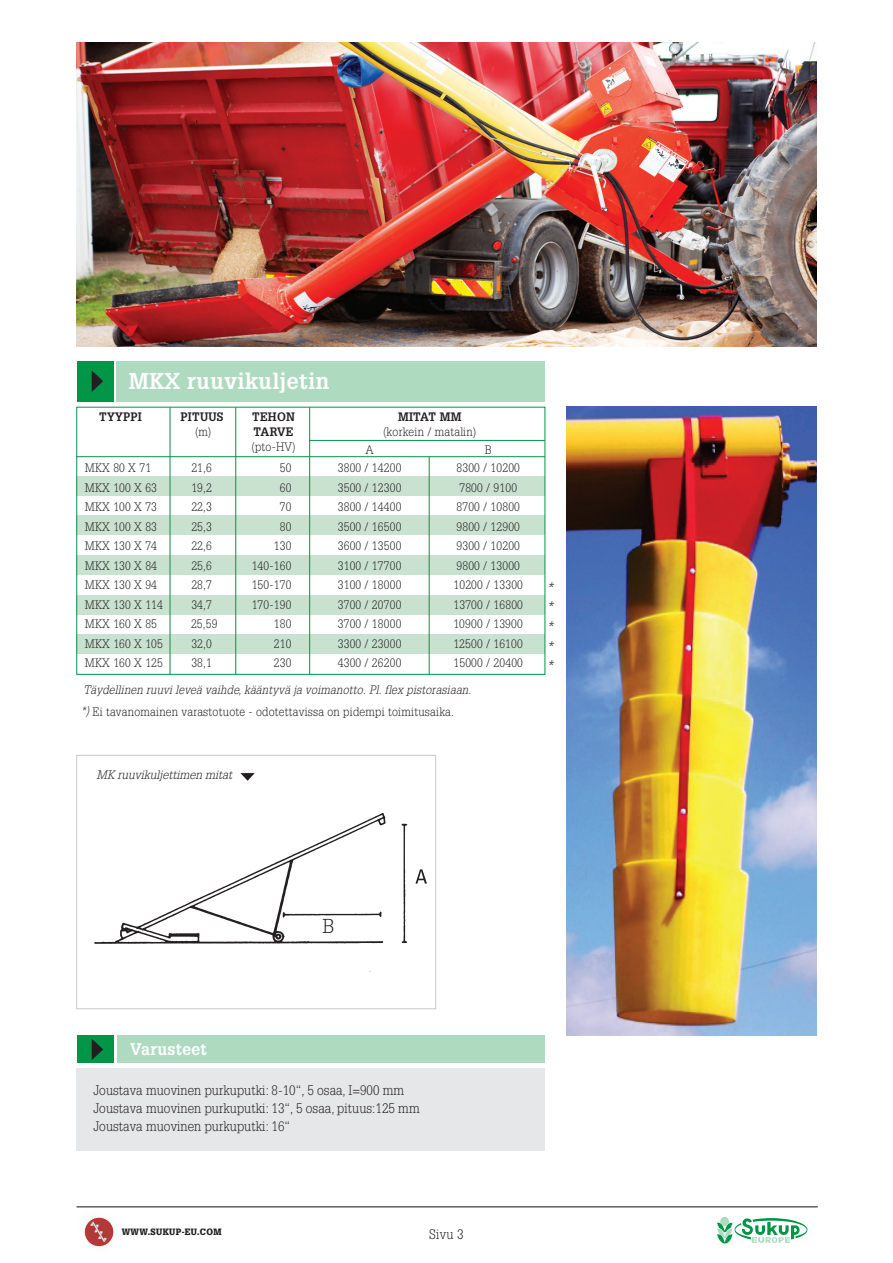
<style>
.page{position:relative;width:893px;height:1263px;background:#fff}
.page>*{position:absolute;margin:0;border:0;box-sizing:border-box;transform-origin:0 0}
.t1{font:700 22.5px "Glypha LT Std";letter-spacing:.02em;color:#fff;scale:.95 1}
.brød_dk{font:300 19.65px "Glypha LT Std";color:#231f20}
.lille_mlm_rubrik_dk{font:700 16.5px "Glypha LT Std";letter-spacing:.02em;color:#fff;scale:.95 1}
.billedtekst_DK{font:italic 300 15px "Glypha LT Std";color:#231f20;scale:.95 1}
.brød_ikke_låst_til_g{font:300 13.5px "Glypha LT Std";letter-spacing:.005em;color:#231f20;scale:.95 1}
.billedtekst_DK-2{font:300 12px "Glypha LT Std";letter-spacing:.02em;color:#231f20;scale:.95 1}
.billedtekst_DK-3{font:italic 300 12px "Glypha LT Std";letter-spacing:.02em;color:#231f20;scale:.95 1}
.t2{font:700 12px "Glypha LT Std";letter-spacing:.02em;color:#231f20;scale:.95 1}
.billedtekst_DK-4{font:italic 300 12px "Glypha LT Std";color:#231f20}
.billedtekst_DK-5{font:900 9px "Glypha LT Std";letter-spacing:.04em;color:#231f20;scale:.95 1}
.s1{font-style:italic}
</style>
<div class="page">
<div style="left:77px;top:361px;width:37px;height:40px;background:#009547"></div>
<div style="left:116px;top:361px;width:429px;height:40px;background:#aedbc0"></div>
<svg style="left:92px;top:371px;width:11px;height:21px"></svg>
<div style="left:77px;top:1068px;width:468px;height:82px;background:#e6e7e9"></div>
<div style="left:77px;top:1035px;width:37px;height:28px;background:#009547"></div>
<div style="left:117px;top:1035px;width:428px;height:28px;background:#aedbc0"></div>
<svg style="left:92px;top:1039px;width:11px;height:21px"></svg>
<img style="left:94px;top:813px;width:314px;height:159px">
<svg style="left:415px;top:869px;width:12px;height:15px"></svg>
<svg style="left:240px;top:773px;width:15px;height:8px"></svg>
<img style="left:77px;top:43px;width:739px;height:303px">
<hr style="left:77px;top:1206px;width:741px;height:1px;background:#231f20">
<svg style="left:716px;top:1218px;width:91px;height:26px"></svg>
<div style="left:74px;top:1205px;width:50px;height:53px;background:#231f20;opacity:.4"></div>
<svg style="left:90px;top:1221px;width:17px;height:21px"></svg>
<div style="left:77px;top:476px;width:468px;height:19px;background:#c9e2cf"></div>
<div style="left:77px;top:515px;width:468px;height:20px;background:#c9e2cf"></div>
<div style="left:77px;top:556px;width:468px;height:19px;background:#c9e2cf"></div>
<div style="left:77px;top:595px;width:468px;height:19px;background:#c9e2cf"></div>
<div style="left:77px;top:634px;width:468px;height:19px;background:#c9e2cf"></div>
<hr style="left:77px;top:456px;width:468px;height:1px;background:#009547">
<hr style="left:170px;top:407px;width:1px;height:267px;background:#009547">
<hr style="left:235px;top:407px;width:1px;height:267px;background:#009547">
<hr style="left:309px;top:407px;width:1px;height:267px;background:#009547">
<hr style="left:429px;top:457px;width:1px;height:217px;background:#009547">
<hr style="left:310px;top:440px;width:235px;height:1px;background:#009547">
<img style="left:566px;top:407px;width:250px;height:628px">
<p class="t1" style="left:129px;top:367px;width:212px">MKX ruuvikuljetin</p>
<p class="t2" style="left:99px;top:410px;width:46px">TYYPPI</p>
<p class="t2" style="left:181px;top:410px;width:47px">PITUUS</p>
<p class="t2" style="left:252px;top:410px;width:46px">TEHON</p>
<p class="t2" style="left:398px;top:410px;width:68px">MITAT MM</p>
<p class="billedtekst_DK-2" style="left:195px;top:425px;width:19px">(m)</p>
<p class="t2" style="left:254px;top:425px;width:44px">TARVE</p>
<p class="billedtekst_DK-2" style="left:383px;top:425px;width:99px">(korkein / matalin)</p>
<p class="billedtekst_DK-2" style="left:252px;top:440px;width:48px">(pto-HV)</p>
<p class="billedtekst_DK-2" style="left:365px;top:442px;width:10px">A</p>
<p class="billedtekst_DK-2" style="left:485px;top:442px;width:9px">B</p>
<p class="billedtekst_DK-2" style="left:85px;top:461px;width:71px">MKX 80 X 71</p>
<p class="billedtekst_DK-2" style="left:191px;top:461px;width:23px">21,6</p>
<p class="billedtekst_DK-2" style="left:280px;top:461px;width:14px">50</p>
<p class="billedtekst_DK-2" style="left:338px;top:461px;width:68px">3800 / 14200</p>
<p class="billedtekst_DK-2" style="left:456px;top:461px;width:68px">8300 / 10200</p>
<p class="billedtekst_DK-2" style="left:85px;top:481px;width:78px">MKX 100 X 63</p>
<p class="billedtekst_DK-2" style="left:191px;top:481px;width:23px">19,2</p>
<p class="billedtekst_DK-2" style="left:280px;top:481px;width:14px">60</p>
<p class="billedtekst_DK-2" style="left:338px;top:481px;width:68px">3500 / 12300</p>
<p class="billedtekst_DK-2" style="left:459px;top:481px;width:62px">7800 / 9100</p>
<p class="billedtekst_DK-2" style="left:85px;top:500px;width:78px">MKX 100 X 73</p>
<p class="billedtekst_DK-2" style="left:191px;top:500px;width:23px">22,3</p>
<p class="billedtekst_DK-2" style="left:280px;top:500px;width:14px">70</p>
<p class="billedtekst_DK-2" style="left:338px;top:500px;width:68px">3800 / 14400</p>
<p class="billedtekst_DK-2" style="left:456px;top:500px;width:68px">8700 / 10800</p>
<p class="billedtekst_DK-2" style="left:85px;top:520px;width:78px">MKX 100 X 83</p>
<p class="billedtekst_DK-2" style="left:191px;top:520px;width:23px">25,3</p>
<p class="billedtekst_DK-2" style="left:280px;top:520px;width:14px">80</p>
<p class="billedtekst_DK-2" style="left:338px;top:520px;width:68px">3500 / 16500</p>
<p class="billedtekst_DK-2" style="left:456px;top:520px;width:68px">9800 / 12900</p>
<p class="billedtekst_DK-2" style="left:85px;top:539px;width:78px">MKX 130 X 74</p>
<p class="billedtekst_DK-2" style="left:191px;top:539px;width:23px">22,6</p>
<p class="billedtekst_DK-2" style="left:274px;top:539px;width:20px">130</p>
<p class="billedtekst_DK-2" style="left:338px;top:539px;width:68px">3600 / 13500</p>
<p class="billedtekst_DK-2" style="left:456px;top:539px;width:68px">9300 / 10200</p>
<p class="billedtekst_DK-2" style="left:85px;top:559px;width:78px">MKX 130 X 84</p>
<p class="billedtekst_DK-2" style="left:191px;top:559px;width:23px">25,6</p>
<p class="billedtekst_DK-2" style="left:252px;top:559px;width:43px">140-160</p>
<p class="billedtekst_DK-2" style="left:338px;top:559px;width:68px">3100 / 17700</p>
<p class="billedtekst_DK-2" style="left:456px;top:559px;width:68px">9800 / 13000</p>
<p class="billedtekst_DK-2" style="left:85px;top:578px;width:78px">MKX 130 X 94</p>
<p class="billedtekst_DK-2" style="left:191px;top:578px;width:23px">28,7</p>
<p class="billedtekst_DK-2" style="left:252px;top:578px;width:43px">150-170</p>
<p class="billedtekst_DK-2" style="left:338px;top:578px;width:68px">3100 / 18000</p>
<p class="billedtekst_DK-2" style="left:453px;top:578px;width:75px">10200 / 13300</p>
<p class="billedtekst_DK-2" style="left:85px;top:598px;width:84px">MKX 130 X 114</p>
<p class="billedtekst_DK-2" style="left:191px;top:598px;width:23px">34,7</p>
<p class="billedtekst_DK-2" style="left:252px;top:598px;width:43px">170-190</p>
<p class="billedtekst_DK-2" style="left:338px;top:598px;width:68px">3700 / 20700</p>
<p class="billedtekst_DK-2" style="left:453px;top:598px;width:75px">13700 / 16800</p>
<p class="billedtekst_DK-2" style="left:85px;top:617px;width:78px">MKX 160 X 85</p>
<p class="billedtekst_DK-2" style="left:191px;top:617px;width:29px">25,59</p>
<p class="billedtekst_DK-2" style="left:274px;top:617px;width:20px">180</p>
<p class="billedtekst_DK-2" style="left:338px;top:617px;width:68px">3700 / 18000</p>
<p class="billedtekst_DK-2" style="left:453px;top:617px;width:75px">10900 / 13900</p>
<p class="billedtekst_DK-2" style="left:85px;top:637px;width:84px">MKX 160 X 105</p>
<p class="billedtekst_DK-2" style="left:191px;top:637px;width:23px">32,0</p>
<p class="billedtekst_DK-2" style="left:274px;top:637px;width:20px">210</p>
<p class="billedtekst_DK-2" style="left:338px;top:637px;width:68px">3300 / 23000</p>
<p class="billedtekst_DK-2" style="left:453px;top:637px;width:75px">12500 / 16100</p>
<p class="billedtekst_DK-2" style="left:85px;top:656px;width:84px">MKX 160 X 125</p>
<p class="billedtekst_DK-2" style="left:191px;top:656px;width:23px">38,1</p>
<p class="billedtekst_DK-2" style="left:274px;top:656px;width:20px">230</p>
<p class="billedtekst_DK-2" style="left:338px;top:656px;width:68px">4300 / 26200</p>
<p class="billedtekst_DK-2" style="left:453px;top:656px;width:75px">15000 / 20400</p>
<p class="billedtekst_DK-3" style="left:83px;top:683px;width:410px">Täydellinen ruuvi leveä vaihde, kääntyvä ja voimanotto. Pl. flex pistorasiaan.</p>
<p class="billedtekst_DK-2" style="left:81px;top:705px;width:394px"><span class="s1">*)</span> Ei tavanomainen varastotuote - odotettavissa on pidempi toimitusaika.</p>
<p class="billedtekst_DK-4" style="left:96px;top:768px;width:137px">MK ruuvikuljettimen mitat</p>
<p class="billedtekst_DK" style="left:547px;top:579px;width:8px">*</p>
<p class="billedtekst_DK" style="left:547px;top:598px;width:8px">*</p>
<p class="billedtekst_DK" style="left:547px;top:618px;width:8px">*</p>
<p class="billedtekst_DK" style="left:547px;top:638px;width:8px">*</p>
<p class="billedtekst_DK" style="left:547px;top:657px;width:8px">*</p>
<p class="brød_dk" style="left:322px;top:915px;width:14px">B</p>
<p class="lille_mlm_rubrik_dk" style="left:130px;top:1039px;width:82px">Varusteet</p>
<p class="brød_ikke_låst_til_g" style="left:94px;top:1082px;width:329px">Joustava muovinen purkuputki: 8-10“, 5 osaa, I=900 mm</p>
<p class="brød_ikke_låst_til_g" style="left:94px;top:1100px;width:345px">Joustava muovinen purkuputki: 13“, 5 osaa, pituus:125 mm</p>
<p class="brød_ikke_låst_til_g" style="left:94px;top:1118px;width:208px">Joustava muovinen purkuputki: 16“</p>
<p class="billedtekst_DK-5" style="left:122px;top:1226px;width:107px">WWW.SUKUP-EU.COM</p>
<p class="brød_ikke_låst_til_g" style="left:429px;top:1227px;width:38px">Sivu 3</p>
</div>
